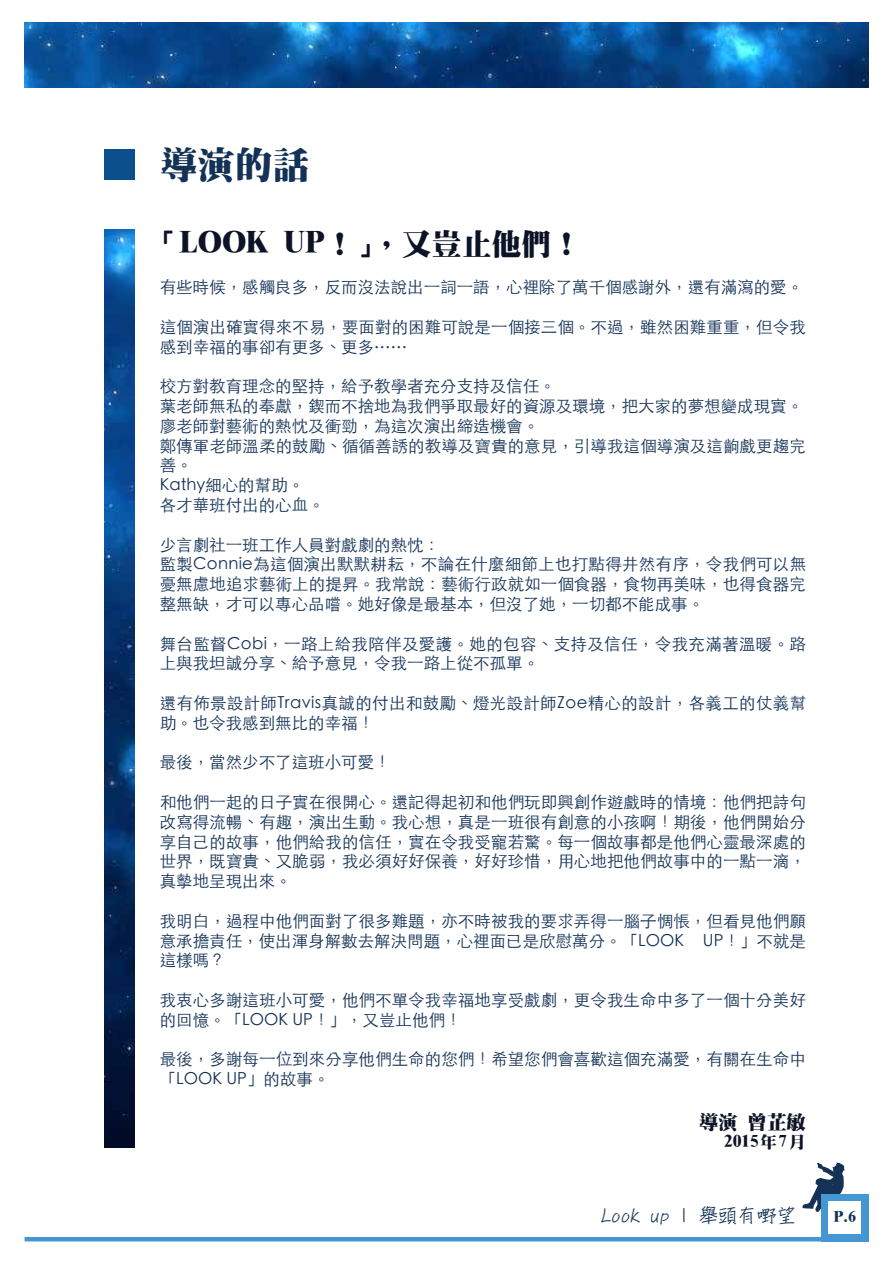
<style>
.page{position:relative;width:893px;height:1263px;background:#fff}
.page>*{position:absolute;margin:0;border:0;box-sizing:border-box;transform-origin:0 0}
.t1{font:900 37.5px "Han Wang Ming";color:#143256}
.t2{font:900 30px "Han Wang Ming";color:#0d1326}
.t3{font:19.5px "DF Chu W4 WIN BF";color:#143256}
.t4{font:900 19.5px "Han Wang Ming";color:#0d1326}
.t5{font:300 16.5px/19.8px "ST Heiti TC";letter-spacing:.005em;color:#143256}
.t6{font:900 16.5px "Han Wang Ming";letter-spacing:.055em;color:#0d1326}
.t7{font:900 15px "Han Wang Ming";color:#143256}
</style>
<div class="page">
<img style="left:25px;top:22px;width:843px;height:66px">
<svg style="left:802px;top:1162px;width:43px;height:50px"></svg>
<div style="left:821px;top:1194px;width:47px;height:47px;background:#4497d3"></div>
<div style="left:828px;top:1201px;width:33px;height:33px;background:#fff"></div>
<hr style="left:25px;top:1237px;width:801px;height:4px;background:#4497d3">
<img style="left:104px;top:229px;width:31px;height:919px">
<div style="left:104px;top:149px;width:31px;height:31px;background:#0b4f8d"></div>
<h1 class="t1" style="left:160px;top:145px;width:151px">導演的話</h1>
<h2 class="t2" style="left:149px;top:228px;width:434px">「LOOK UP！」，又豈止他們！</h2>
<p class="t5" style="left:160px;top:276px;width:645px">有些時候，感觸良多，反而沒法說出一詞一語，心裡除了萬千個感謝外，還有滿瀉的愛。</p>
<p class="t5" style="left:160px;top:315px;width:648px">這個演出確實得來不易，要面對的困難可說是一個接三個。不過，雖然困難重重，但令我感到幸福的事卻有更多、更多……</p>
<p class="t5" style="left:160px;top:375px;width:648px">校方對教育理念的堅持，給予教學者充分支持及信任。<br>葉老師無私的奉獻，鍥而不捨地為我們爭取最好的資源及環境，把大家的夢想變成現實。廖老師對藝術的熱忱及衝勁，為這次演出締造機會。<br>鄭傳軍老師溫柔的鼓勵、循循善誘的教導及寶貴的意見，引導我這個導演及這齣戲更趨完善。<br>Kathy細心的幫助。<br>各才華班付出的心血。</p>
<p class="t5" style="left:160px;top:533px;width:648px">少言劇社一班工作人員對戲劇的熱忱：<br>監製Connie為這個演出默默耕耘，不論在什麼細節上也打點得井然有序，令我們可以無憂無慮地追求藝術上的提昇。我常說：藝術行政就如一個食器，食物再美味，也得食器完整無缺，才可以專心品嚐。她好像是最基本，但沒了她，一切都不能成事。</p>
<p class="t5" style="left:160px;top:632px;width:648px">舞台監督Cobi，一路上給我陪伴及愛護。她的包容、支持及信任，令我充滿著溫暖。路上與我坦誠分享、給予意見，令我一路上從不孤單。</p>
<p class="t5" style="left:160px;top:691px;width:648px">還有佈景設計師Travis真誠的付出和鼓勵、燈光設計師Zoe精心的設計，各義工的仗義幫助。也令我感到無比的幸福！</p>
<p class="t5" style="left:160px;top:751px;width:232px">最後，當然少不了這班小可愛！</p>
<p class="t5" style="left:160px;top:790px;width:648px;text-align:justify">和他們一起的日子實在很開心。還記得起初和他們玩即興創作遊戲時的情境：他們把詩句改寫得流暢、有趣，演出生動。我心想，真是一班很有創意的小孩啊！期後，他們開始分享自己的故事，他們給我的信任，實在令我受寵若驚。每一個故事都是他們心靈最深處的世界，既寶貴、又脆弱，我必須好好保養，好好珍惜，用心地把他們故事中的一點一滴，真摰地呈現出來。</p>
<p class="t5" style="left:160px;top:909px;width:648px;text-align:justify">我明白，過程中他們面對了很多難題，亦不時被我的要求弄得一腦子惆悵，但看見他們願意承擔責任，使出渾身解數去解決問題，心裡面已是欣慰萬分。「LOOK UP！」不就是這樣嗎？</p>
<p class="t5" style="left:160px;top:988px;width:648px">我衷心多謝這班小可愛，他們不單令我幸福地享受戲劇，更令我生命中多了一個十分美好的回憶。「LOOK UP！」，又豈止他們！</p>
<p class="t5" style="left:160px;top:1048px;width:648px">最後，多謝每一位到來分享他們生命的您們！希望您們會喜歡這個充滿愛，有關在生命中「LOOK UP」的故事。</p>
<p class="t4" style="left:699px;top:1111px;width:109px">導演 曾芷敏</p>
<p class="t6" style="left:724px;top:1134px;width:83px">2015年7月</p>
<p class="t3" style="left:601px;top:1205px;width:196px">Look up | 舉頭有嘢望</p>
<p class="t7" style="left:834px;top:1210px;width:23px">P.6</p>
</div>
